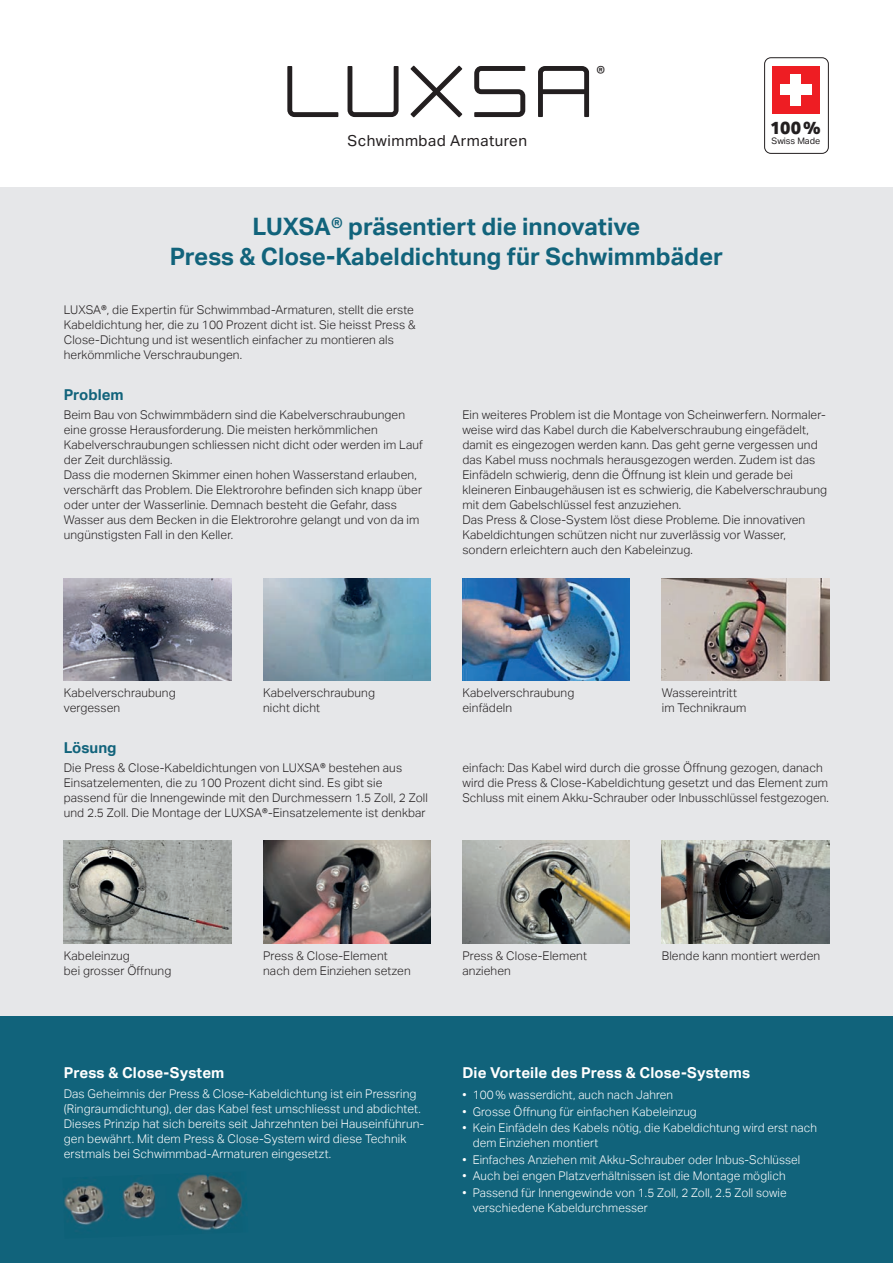
<style>
.page{position:relative;width:893px;height:1263px;background:#fff}
.page>*{position:absolute;margin:0;border:0;box-sizing:border-box;transform-origin:0 0}
.t1{font:700 24px/30px "Aktiv Grotesk";color:#11637b;text-align:center}
.t2{font:18px "Aktiv Grotesk";color:#231f20}
.t3{font:800 17.55px "Aktiv Grotesk";color:#231f20}
.t4{font:15.15px "Aktiv Grotesk";letter-spacing:.03em;color:#231f20}
.t5{font:700 15px "Aktiv Grotesk";letter-spacing:.01em;color:#fff}
.t6{font:700 15px "Aktiv Grotesk";color:#11637b}
.t7{font:300 12px/15px "Aktiv Grotesk";letter-spacing:.01em;color:#231f20}
.t8{font:300 12px/15px "Aktiv Grotesk";letter-spacing:.01em;color:#fff}
.t9{font:9px "Aktiv Grotesk";color:#231f20}
</style>
<div class="page">
<div style="left:0;top:188px;width:893px;height:1075px;background:#e6e7e9"></div>
<div style="left:0;top:1016px;width:893px;height:247px;background:#11637b"></div>
<svg style="left:538px;top:66px;width:51px;height:51px"></svg>
<svg style="left:287px;top:66px;width:51px;height:51px"></svg>
<svg style="left:474px;top:66px;width:51px;height:51px"></svg>
<svg style="left:348px;top:66px;width:51px;height:51px"></svg>
<svg style="left:410px;top:66px;width:52px;height:51px"></svg>
<img style="left:64px;top:578px;width:167px;height:102px">
<img style="left:462px;top:578px;width:168px;height:102px">
<img style="left:263px;top:578px;width:168px;height:102px">
<img style="left:662px;top:578px;width:167px;height:102px">
<img style="left:64px;top:1174px;width:178px;height:56px">
<img style="left:64px;top:841px;width:167px;height:102px">
<img style="left:263px;top:841px;width:168px;height:102px">
<img style="left:462px;top:841px;width:168px;height:102px">
<img style="left:662px;top:841px;width:167px;height:102px">
<div style="left:764px;top:57px;width:65px;height:97px;border:1px solid #231f20;border-radius:6px"></div>
<div style="left:772px;top:66px;width:48px;height:48px;background:#ee1d23"></div>
<div style="left:780px;top:84px;width:32px;height:11px;background:#fff"></div>
<div style="left:790px;top:74px;width:11px;height:32px;background:#fff"></div>
<p class="t4" style="left:348px;top:132px;width:181px">Schwimmbad Armaturen</p>
<h2 class="t2" style="left:596px;top:62px;width:10px">®</h2>
<h1 class="t1" style="left:170px;top:212px;width:555px">LUXSA® präsentiert die innovative<br>Press &amp; Close-Kabeldichtung für Schwimmbäder</h1>
<p class="t7" style="left:64px;top:303px;width:353px">LUXSA®, die Expertin für Schwimmbad-Armaturen, stellt die erste Kabeldichtung her, die zu 100 Prozent dicht ist. Sie heisst Press &amp; Close-Dichtung und ist wesentlich einfacher zu montieren als herkömmliche Verschraubungen.</p>
<h3 class="t3" style="left:770px;top:116px;width:52px">100 %</h3>
<p class="t9" style="left:771px;top:138px;width:50px">Swiss Made</p>
<p class="t6" style="left:64px;top:386px;width:61px">Problem</p>
<p class="t7" style="left:64px;top:407px;width:361px">Beim Bau von Schwimmbädern sind die Kabelverschraubungen eine grosse Herausforderung. Die meisten herkömmlichen Kabelverschraubungen schliessen nicht dicht oder werden im Lauf der Zeit durchlässig.<br>Dass die modernen Skimmer einen hohen Wasserstand erlauben, verschärft das Problem. Die Elektrorohre befinden sich knapp über oder unter der Wasserlinie. Demnach besteht die Gefahr, dass Wasser aus dem Becken in die Elektrorohre gelangt und von da im ungünstigsten Fall in den Keller.</p>
<p class="t7" style="left:462px;top:407px;width:366px">Ein weiteres Problem ist die Montage von Scheinwerfern. Normaler&shy;weise wird das Kabel durch die Kabelverschraubung eingefädelt, damit es eingezogen werden kann. Das geht gerne vergessen und das Kabel muss nochmals herausgezogen werden. Zudem ist das Einfädeln schwierig, denn die Öffnung ist klein und gerade bei kleineren Einbaugehäusen ist es schwierig, die Kabelverschraubung mit dem Gabelschlüssel fest anzuziehen.<br>Das Press &amp; Close-System löst diese Probleme. Die innovativen Kabeldichtungen schützen nicht nur zuverlässig vor Wasser, sondern erleichtern auch den Kabeleinzug.</p>
<p class="t7" style="left:64px;top:686px;width:113px">Kabelverschraubung vergessen</p>
<p class="t7" style="left:462px;top:686px;width:113px">Kabelverschraubung einfädeln</p>
<p class="t7" style="left:263px;top:686px;width:113px">Kabelverschraubung nicht dicht</p>
<p class="t7" style="left:662px;top:686px;width:86px">Wassereintritt im Technikraum</p>
<p class="t6" style="left:64px;top:739px;width:54px">Lösung</p>
<p class="t7" style="left:64px;top:760px;width:366px">Die Press &amp; Close-Kabeldichtungen von LUXSA® bestehen aus Einsatzelementen, die zu 100 Prozent dicht sind. Es gibt sie passend für die Innengewinde mit den Durchmessern 1.5 Zoll, 2 Zoll und 2.5 Zoll. Die Montage der LUXSA®-Einsatzelemente ist denkbar</p>
<p class="t7" style="left:462px;top:760px;width:368px">einfach: Das Kabel wird durch die grosse Öffnung gezogen, danach wird die Press &amp; Close-Kabeldichtung gesetzt und das Element zum<br>Schluss mit einem Akku-Schrauber oder Inbusschlüssel festgezogen.</p>
<p class="t7" style="left:64px;top:949px;width:109px">Kabeleinzug<br>bei grosser Öffnung</p>
<p class="t7" style="left:462px;top:949px;width:126px">Press &amp; Close-Element anziehen</p>
<p class="t7" style="left:263px;top:949px;width:149px">Press &amp; Close-Element nach dem Einziehen setzen</p>
<p class="t7" style="left:662px;top:949px;width:160px">Blende kann montiert werden</p>
<p class="t5" style="left:64px;top:1064px;width:162px">Press &amp; Close-System</p>
<p class="t8" style="left:64px;top:1086px;width:362px">Das Geheimnis der Press &amp; Close-Kabeldichtung ist ein Pressring (Ringraumdichtung), der das Kabel fest umschliesst und abdichtet.<br>Dieses Prinzip hat sich bereits seit Jahrzehnten bei Hauseinführun&shy;gen bewährt. Mit dem Press &amp; Close-System wird diese Technik erstmals bei Schwimmbad-Armaturen eingesetzt.</p>
<p class="t5" style="left:462px;top:1064px;width:289px">Die Vorteile des Press &amp; Close-Systems</p>
<p class="t8" style="left:462px;top:1087px;width:212px">• 100 % wasserdicht, auch nach Jahren</p>
<p class="t8" style="left:462px;top:1104px;width:236px">• Grosse Öffnung für einfachen Kabeleinzug</p>
<p class="t8" style="left:473px;top:1120px;width:346px;text-indent:-10px">• Kein Einfädeln des Kabels nötig, die Kabeldichtung wird erst nach dem Einziehen montiert</p>
<p class="t8" style="left:462px;top:1152px;width:339px">• Einfaches Anziehen mit Akku-Schrauber oder Inbus-Schlüssel</p>
<p class="t8" style="left:462px;top:1168px;width:325px">• Auch bei engen Platzverhältnissen ist die Montage möglich</p>
<p class="t8" style="left:473px;top:1185px;width:315px;text-indent:-10px">• Passend für Innengewinde von 1.5 Zoll, 2 Zoll, 2.5 Zoll sowie verschiedene Kabeldurchmesser</p>
</div>
